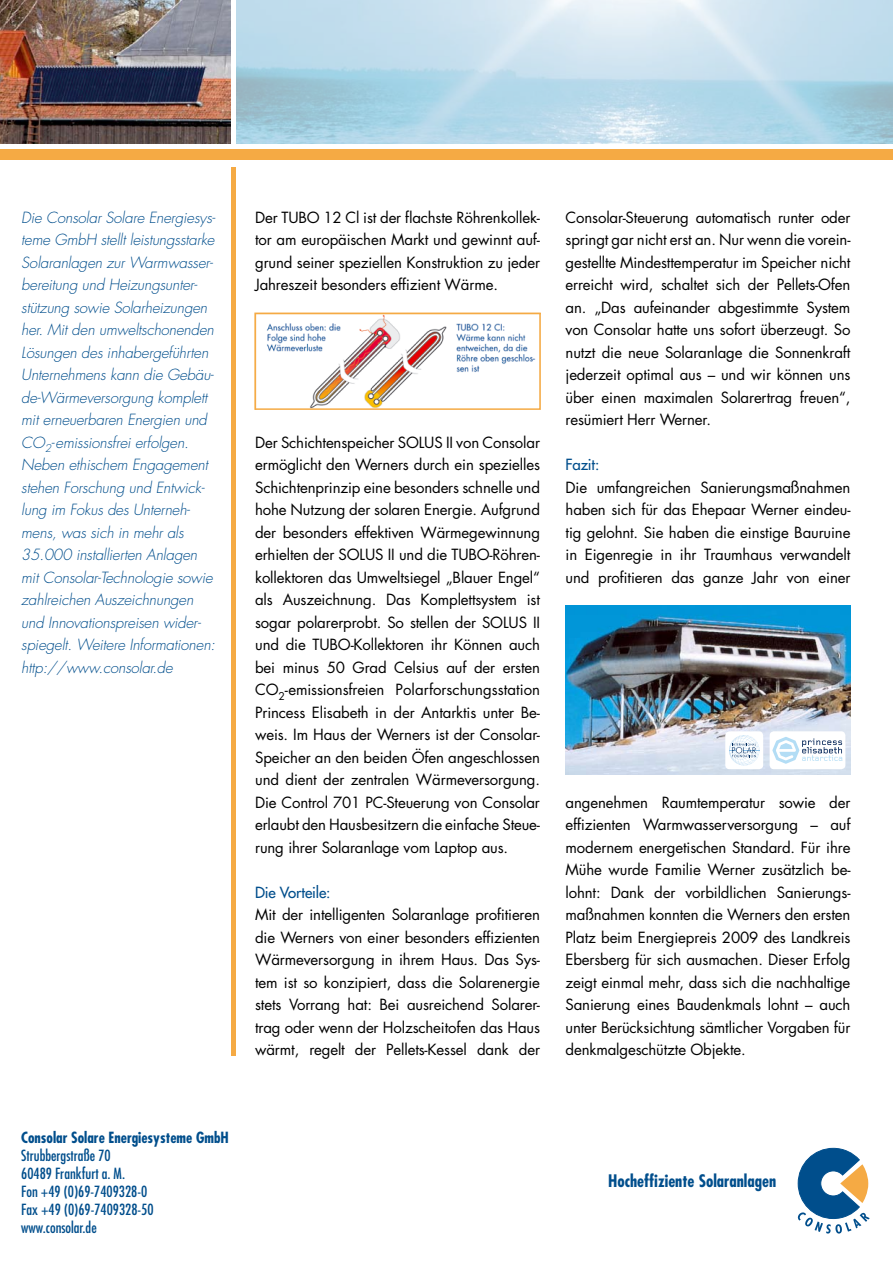
<style>
.page{position:relative;width:893px;height:1263px;background:#fff}
.page>*{position:absolute;margin:0;border:0;box-sizing:border-box;transform-origin:0 0}
.t1{font:700 condensed 16.8px "Futura LT";color:#004e8c}
.t2{font:15px/22.5px "Futura LT";letter-spacing:-.01em;color:#000;text-align:justify}
.t3{font:italic 300 15px/22.5px "Futura LT";letter-spacing:-.01em;color:#004e8c}
.t4{font:condensed 15px/18px "Futura LT";color:#004e8c}
.t5{font:700 condensed 15px "Futura LT";color:#004e8c}
.t6{font:15px "Futura LT";letter-spacing:-.01em;color:#004e8c}
</style>
<div class="page">
<svg style="left:236px;top:0;width:657px;height:143px;background:#bddbea"></svg>
<div style="left:231px;top:167px;width:5px;height:888px;background:#f5aa44"></div>
<img style="left:0;top:0;width:231px;height:143px">
<div style="left:0;top:150px;width:893px;height:10px;background:#f5aa44"></div>
<img style="left:267px;top:316px;width:269px;height:91px">
<div style="left:254px;top:313px;width:287px;height:97px;border:2px solid #f5aa44"></div>
<img style="left:566px;top:605px;width:284px;height:170px">
<div style="left:725px;top:731px;width:38px;height:38px;background:#fff;border-radius:4px"></div>
<svg style="left:729px;top:735px;width:30px;height:30px"></svg>
<div style="left:770px;top:731px;width:75px;height:38px;background:#fff;border-radius:4px"></div>
<svg style="left:772px;top:737px;width:71px;height:27px"></svg>
<svg style="left:797px;top:1148px;width:73px;height:86px"></svg>
<p class="t3" style="left:21px;top:206px;width:196px">Die Consolar Solare Energiesys&shy;teme GmbH stellt leistungsstarke<br>Solaranlagen zur Warmwasser&shy;bereitung und Heizungsunter&shy;stützung sowie Solarheizungen her. Mit den umweltschonenden<br>Lösungen des inhabergeführten<br>Unternehmens kann die Gebäu&shy;de-Wärmeversorgung komplett mit erneuerbaren Energien und<br>CO<sub>2</sub>-emissionsfrei erfolgen.<br>Neben ethischem Engagement stehen Forschung und Entwick&shy;lung im Fokus des Unterneh&shy;mens, was sich in mehr als<br>35.000 installierten Anlagen mit Consolar-Technologie sowie zahlreichen Auszeichnungen und Innovationspreisen wider&shy;spiegelt. Weitere Informationen: http://www.consolar.de</p>
<p class="t2" style="left:255px;top:206px;width:286px">Der TUBO 12 Cl ist der flachste Röhrenkollek&shy;tor am europäischen Markt und gewinnt auf&shy;grund seiner speziellen Konstruktion zu jeder Jahreszeit besonders effizient Wärme.</p>
<p class="t2" style="left:255px;top:431px;width:286px">Der Schichtenspeicher SOLUS II von Consolar ermöglicht den Werners durch ein spezielles Schichtenprinzip eine besonders schnelle und hohe Nutzung der solaren Energie. Aufgrund der besonders effektiven Wärmegewinnung erhielten der SOLUS II und die TUBO-Röhren&shy;kollektoren das Umweltsiegel „Blauer Engel“ als Auszeichnung. Das Komplettsystem ist sogar polarerprobt. So stellen der SOLUS II und die TUBO-Kollektoren ihr Können auch bei minus 50 Grad Celsius auf der ersten CO<sub>2</sub>-emissionsfreien Polarforschungsstation Princess Elisabeth in der Antarktis unter Be&shy;weis. Im Haus der Werners ist der Consolar-Speicher an den beiden Öfen angeschlossen und dient der zentralen Wärmeversorgung.<br>Die Control 701 PC-Steuerung von Consolar erlaubt den Hausbesitzern die einfache Steue&shy;rung ihrer Solaranlage vom Laptop aus.</p>
<p class="t6" style="left:255px;top:882px;width:77px">Die Vorteile:</p>
<p class="t2" style="left:255px;top:903px;width:286px">Mit der intelligenten Solaranlage profitieren die Werners von einer besonders effizienten Wärmeversorgung in ihrem Haus. Das Sys&shy;tem ist so konzipiert, dass die Solarenergie stets Vorrang hat: Bei ausreichend Solarer&shy;trag oder wenn der Holzscheitofen das Haus wärmt, regelt der Pellets-Kessel dank der</p>
<p class="t2" style="left:566px;top:206px;width:286px">Consolar-Steuerung automatisch runter oder springt gar nicht erst an. Nur wenn die vorein&shy;gestellte Mindesttemperatur im Speicher nicht erreicht wird, schaltet sich der Pellets-Ofen an. „Das aufeinander abgestimmte System von Consolar hatte uns sofort überzeugt. So nutzt die neue Solaranlage die Sonnenkraft jederzeit optimal aus – und wir können uns über einen maximalen Solarertrag freuen“, resümiert Herr Werner.</p>
<p class="t6" style="left:566px;top:455px;width:35px">Fazit:</p>
<p class="t2" style="left:566px;top:476px;width:286px">Die umfangreichen Sanierungsmaßnahmen haben sich für das Ehepaar Werner eindeu&shy;tig gelohnt. Sie haben die einstige Bauruine in Eigenregie in ihr Traumhaus verwandelt und profitieren das ganze Jahr von einer</p>
<p class="t2" style="left:566px;top:791px;width:286px">angenehmen Raumtemperatur sowie der effizienten Warmwasserversorgung – auf modernem energetischen Standard. Für ihre Mühe wurde Familie Werner zusätzlich be&shy;lohnt: Dank der vorbildlichen Sanierungs&shy;maßnahmen konnten die Werners den ersten Platz beim Energiepreis 2009 des Landkreis Ebersberg für sich ausmachen. Dieser Erfolg zeigt einmal mehr, dass sich die nachhaltige Sanierung eines Baudenkmals lohnt – auch unter Berücksichtung sämtlicher Vorgaben für denkmalgeschützte Objekte.</p>
<p class="t5" style="left:21px;top:1128px;width:209px">Consolar Solare Energiesysteme GmbH</p>
<p class="t4" style="left:21px;top:1146px;width:134px">Strubbergstraße 70<br>60489 Frankfurt a. M.<br>Fon +49 (0)69-7409328-0<br>Fax +49 (0)69-7409328-50 www.consolar.de</p>
<p class="t1" style="left:608px;top:1170px;width:170px">Hocheffiziente Solaranlagen</p>
</div>
